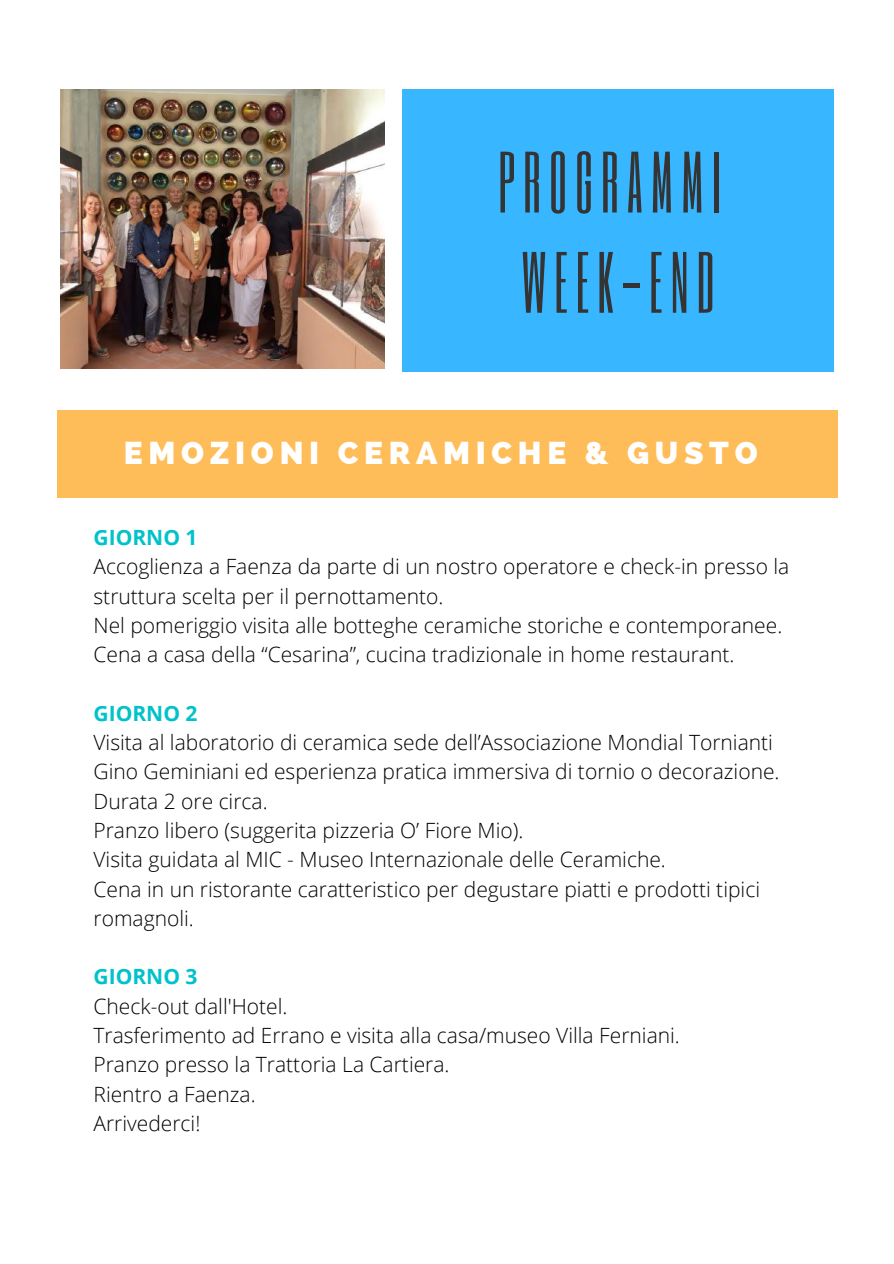
<style>
.page{position:relative;width:894px;height:1264px;background:#fff}
.page>*{position:absolute;margin:0;border:0;box-sizing:border-box;transform-origin:0 0}
.t1{font:72px/100.2px "Six Caps";letter-spacing:.11em;color:#343434;text-align:center}
.t2{font:800 31.65px "Raleway";letter-spacing:.18em;color:#fff}
.t3{font:300 21px/29.2px "Open Sans";color:#000}
.t4{font:700 21px "Open Sans";color:#00c2cb}
</style>
<div class="page">
<img style="left:61px;top:89px;width:323px;height:280px">
<div style="left:402px;top:90px;width:431px;height:281px;background:#38b6ff"></div>
<div style="left:57px;top:410px;width:780px;height:88px;background:#ffbd59"></div>
<h1 class="t1" style="left:498px;top:130px;width:225px">PROGRAMMI<br>WEEK-END</h1>
<h2 class="t2" style="left:124px;top:434px;width:635px">EMOZIONI CERAMICHE &amp; GUSTO</h2>
<p class="t4" style="left:93px;top:522px;width:105px">GIORNO 1</p>
<p class="t3" style="left:93px;top:551px;width:697px">Accoglienza a Faenza da parte di un nostro operatore e check-in presso la struttura scelta per il pernottamento.<br>Nel pomeriggio visita alle botteghe ceramiche storiche e contemporanee.<br>Cena a casa della “Cesarina”, cucina tradizionale in home restaurant.</p>
<p class="t4" style="left:93px;top:698px;width:105px">GIORNO 2</p>
<p class="t3" style="left:93px;top:727px;width:687px">Visita al laboratorio di ceramica sede dell’Associazione Mondial Tornianti Gino Geminiani ed esperienza pratica immersiva di tornio o decorazione.<br>Durata 2 ore circa.<br>Pranzo libero (suggerita pizzeria O’ Fiore Mio).<br>Visita guidata al MIC - Museo Internazionale delle Ceramiche.<br>Cena in un ristorante caratteristico per degustare piatti e prodotti tipici romagnoli.</p>
<p class="t4" style="left:93px;top:961px;width:105px">GIORNO 3</p>
<p class="t3" style="left:93px;top:990px;width:587px">Check-out dall'Hotel.<br>Trasferimento ad Errano e visita alla casa/museo Villa Ferniani.<br>Pranzo presso la Trattoria La Cartiera.<br>Rientro a Faenza.<br>Arrivederci!</p>
</div>
